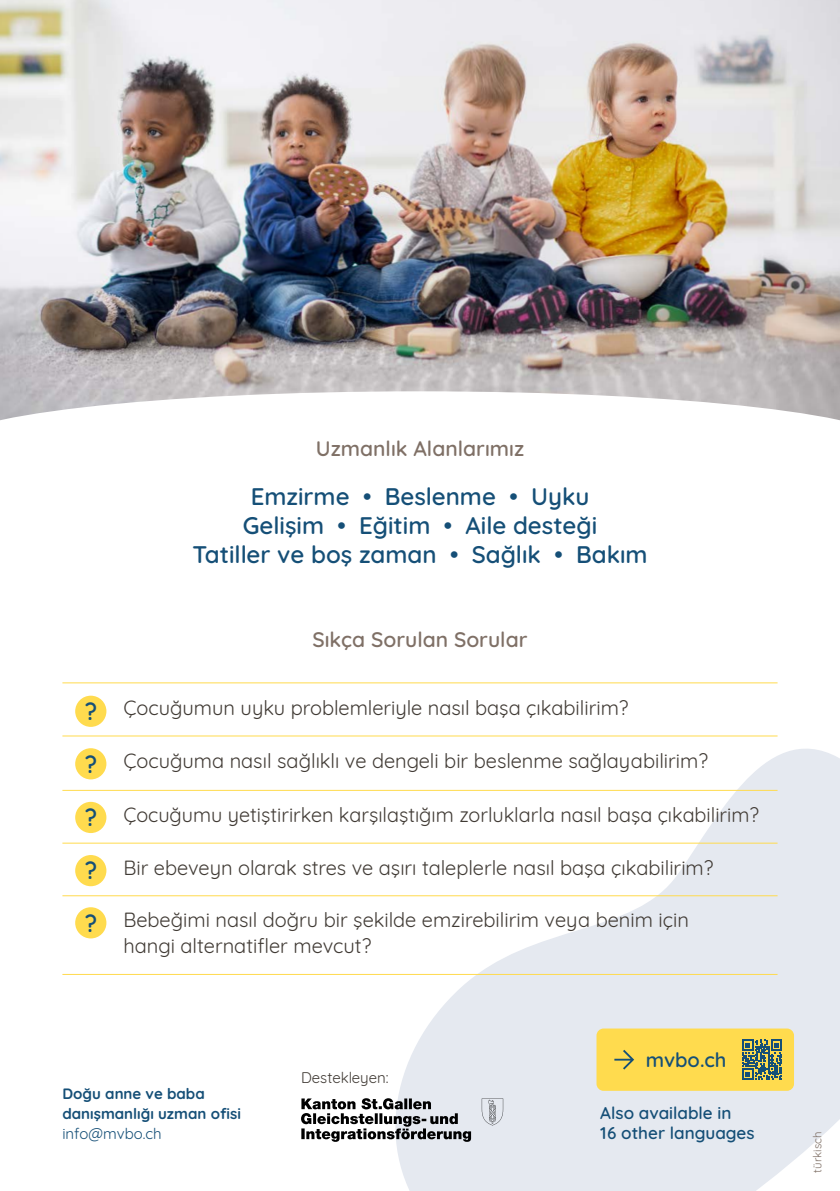
<style>
.page{position:relative;width:840px;height:1191px;background:#fff}
.page>*{position:absolute;margin:0;border:0;box-sizing:border-box;transform-origin:0 0}
.t1{font:600 24px/28.8px "Quicksand";color:#154f77}
.t2{font:600 21px "Quicksand";color:#7f7066}
.t3{font:20px/26px "Quicksand";color:#413b35}
.t4{font:600 20px "Quicksand";color:#154f77}
.t5{font:600 17px/20px "Quicksand";color:#154f77}
.t6{font:700 15px/20px "Quicksand";color:#154f77}
.t7{font:15px "Quicksand";color:#154f77}
.t8{font:15px "Quicksand";letter-spacing:-.005em;color:#413b35}
.t9{font:11.4px "Quicksand";color:#7f7066}
</style>
<div class="page">
<img style="left:0;top:0;width:839px;height:391px">
<svg style="left:370px;top:735px;width:469px;height:456px;fill:#e5e9f0"></svg>
<svg style="left:0;top:391px;width:839px;height:30px"></svg>
<hr style="left:62px;top:735px;width:715px;height:1px;background:#ffdb4e">
<hr style="left:62px;top:682px;width:715px;height:1px;background:#ffdb4e">
<hr style="left:62px;top:790px;width:715px;height:1px;background:#ffdb4e">
<hr style="left:62px;top:842px;width:715px;height:1px;background:#ffdb4e">
<hr style="left:62px;top:895px;width:715px;height:1px;background:#ffdb4e">
<hr style="left:62px;top:974px;width:715px;height:1px;background:#ffdb4e">
<div style="left:75px;top:695px;width:31px;height:32px;background:#ffdb4e;border-radius:50%"></div>
<div style="left:75px;top:748px;width:31px;height:31px;background:#ffdb4e;border-radius:50%"></div>
<div style="left:75px;top:802px;width:31px;height:31px;background:#ffdb4e;border-radius:50%"></div>
<div style="left:75px;top:855px;width:31px;height:31px;background:#ffdb4e;border-radius:50%"></div>
<div style="left:75px;top:907px;width:31px;height:31px;background:#ffdb4e;border-radius:50%"></div>
<svg style="left:301px;top:1098px;width:170px;height:43px"></svg>
<svg style="left:481px;top:1098px;width:22px;height:27px"></svg>
<div style="left:596px;top:1028px;width:197px;height:62px;background:#ffdb4e;border-radius:7px"></div>
<svg style="left:614px;top:1049px;width:19px;height:20px"></svg>
<svg style="left:742px;top:1039px;width:39px;height:40px"></svg>
<p class="t2" style="left:316px;top:432px;width:210px">Uzmanlık Alanlarımız</p>
<p class="t1" style="left:192px;top:479px;width:456px;text-align:center">Emzirme • Beslenme • Uyku<br>Gelişim • Eğitim • Aile desteği<br>Tatiller ve boş zaman • Sağlık • Bakım</p>
<p class="t1" style="left:85px;top:682px;width:14px;line-height:52.6px">? ?</p>
<p class="t1" style="left:85px;top:801px;width:14px">?</p>
<p class="t1" style="left:85px;top:842px;width:14px;line-height:52.2px">? ?</p>
<p class="t2" style="left:312px;top:623px;width:216px">Sıkça Sorulan Sorular</p>
<p class="t3" style="left:123px;top:692px;width:506px">Çocuğumun uyku problemleriyle nasıl başa çıkabilirim?</p>
<p class="t3" style="left:123px;top:745px;width:586px">Çocuğuma nasıl sağlıklı ve dengeli bir beslenme sağlayabilirim?</p>
<p class="t3" style="left:123px;top:800px;width:637px">Çocuğumu yetiştirirken karşılaştığım zorluklarla nasıl başa çıkabilirim?</p>
<p class="t3" style="left:123px;top:852px;width:591px">Bir ebeveyn olarak stres ve aşırı taleplerle nasıl başa çıkabilirim?</p>
<p class="t3" style="left:123px;top:905px;width:566px">Bebeğimi nasıl doğru bir şekilde emzirebilirim veya benim için hangi alternatifler mevcut?</p>
<p class="t4" style="left:645px;top:1044px;width:82px">mvbo.ch</p>
<p class="t6" style="left:62px;top:1082px;width:180px">Doğu anne ve baba danışmanlığı uzman ofisi</p>
<p class="t7" style="left:62px;top:1122px;width:101px">info@mvbo.ch</p>
<p class="t8" style="left:301px;top:1066px;width:89px">Destekleyen:</p>
<p class="t5" style="left:600px;top:1101px;width:155px">Also available in<br>16 other languages</p>
<p class="t9" style="left:808px;top:1172px;width:42px;rotate:-90deg">türkisch</p>
</div>
